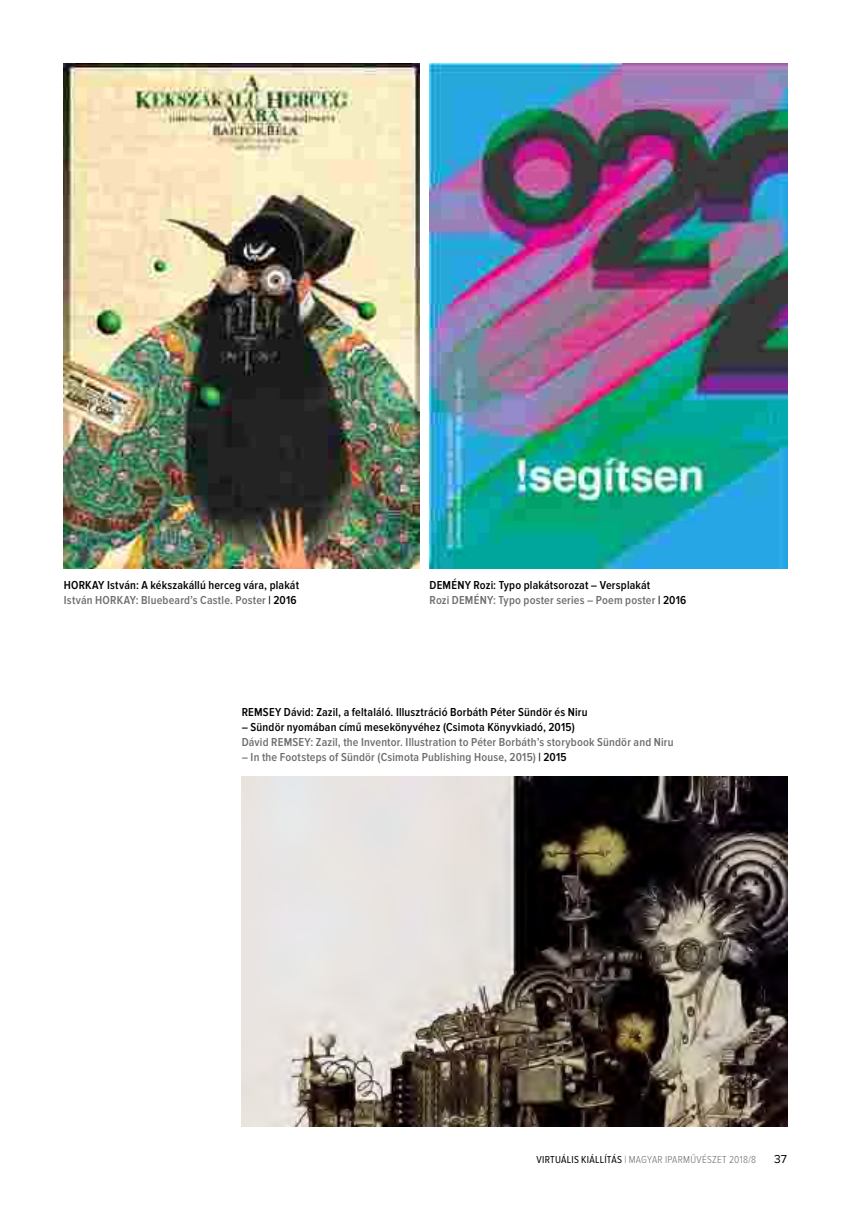
<style>
.page{position:relative;width:851px;height:1212px;background:#fff}
.page>*{position:absolute;margin:0;border:0;box-sizing:border-box;transform-origin:0 0}
.t1{font:600 12px/15px "Proxima Nova Cond";letter-spacing:.015em;color:#000}
.t2{font:600 12px "Proxima Nova Cond";letter-spacing:.015em;color:#6d6e71}
.t3{font:12px "Proxima Nova";color:#000}
.t4{font:300 10.5px "Proxima Nova Cond";letter-spacing:.025em;color:#6d6e71}
.s1{color:#6d6e71}
.s2{color:#000}
.s3{font-weight:400;color:#000}
</style>
<div class="page">
<img style="left:242px;top:776px;width:545px;height:351px">
<img style="left:429px;top:64px;width:358px;height:505px">
<img style="left:64px;top:64px;width:355px;height:505px">
<p class="t1" style="left:64px;top:578px;width:237px">HORKAY István: A kékszakállú herceg vára, plakát<br><span class="s1">István HORKAY: Bluebeard’s Castle. Poster</span> | 2016</p>
<p class="t1" style="left:429px;top:578px;width:258px">DEMÉNY Rozi: Typo plakátsorozat – Versplakát<br><span class="s1">Rozi DEMÉNY: Typo poster series – Poem poster</span> | 2016</p>
<p class="t1" style="left:242px;top:705px;width:347px">REMSEY Dávid: Zazil, a feltaláló. Illusztráció Borbáth Péter Sündör és Niru</p>
<p class="t1" style="left:242px;top:720px;width:334px">– Sündör nyomában című mesekönyvéhez (Csimota Könyvkiadó, 2015)</p>
<p class="t2" style="left:242px;top:735px;width:433px">Dávid REMSEY: Zazil, the Inventor. Illustration to Péter Borbáth’s storybook Sündör and Niru</p>
<p class="t2" style="left:242px;top:750px;width:326px">– In the Footsteps of Sündör (Csimota Publishing House, 2015) <span class="s2">| 2015</span></p>
<p class="t4" style="left:536px;top:1153px;width:221px"><span class="s3">VIRTUÁLIS KIÁLLÍTÁS</span> | MAGYAR IPARMŰVÉSZET 2018/8</p>
<p class="t3" style="left:774px;top:1152px;width:15px">37</p>
</div>
